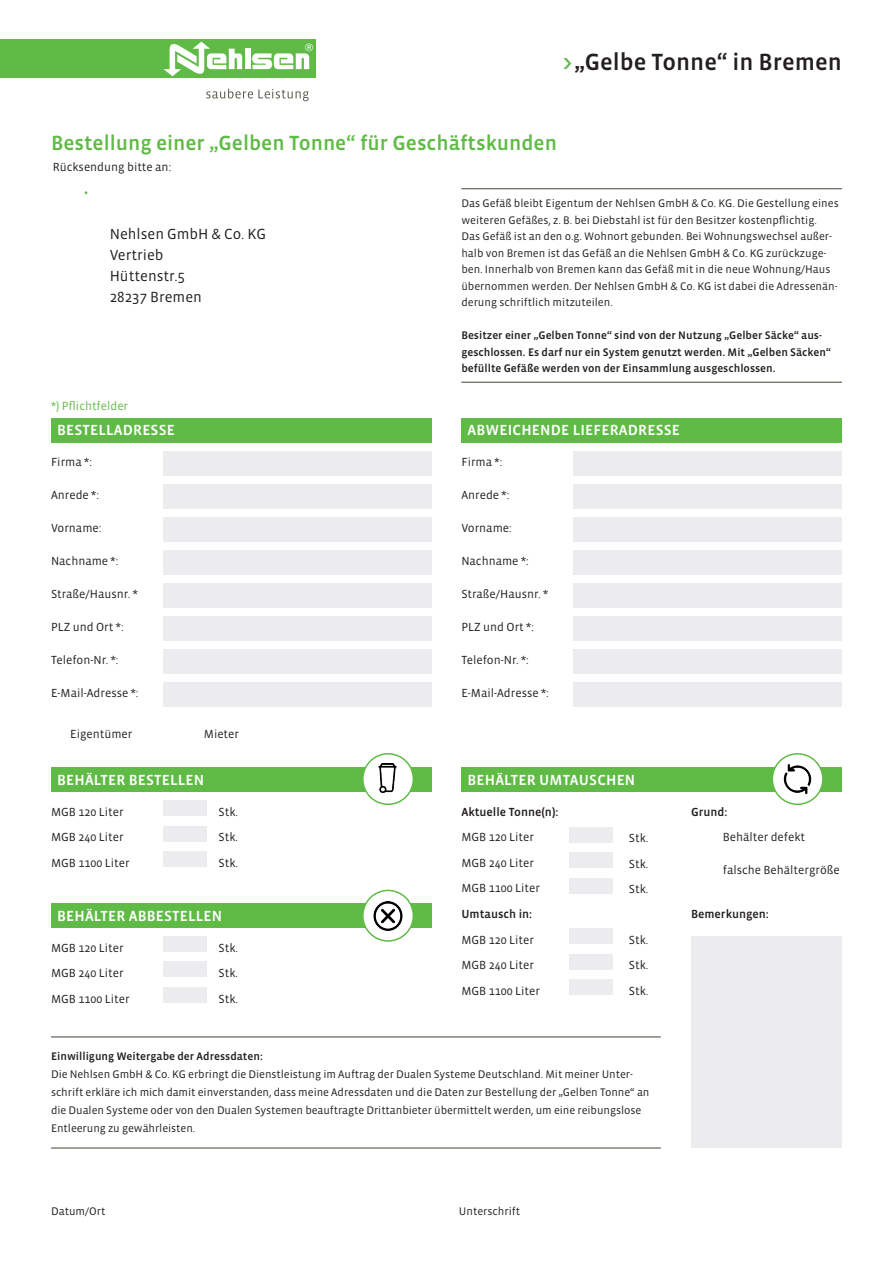
<style>
.page{position:relative;width:893px;height:1263px;background:#fff}
.page>*{position:absolute;margin:0;border:0;box-sizing:border-box;transform-origin:0 0}
.t1{font:24px "Vista Sans Med";color:#231f20}
.t2{font:21px "Vista Sans Med";color:#60bb46}
.t3{font:15px "Vista Sans Med";letter-spacing:.01em;color:#fff}
.t4{font:15px/21px "Vista Sans";color:#231f20}
.t5{font:12px/25.5px "Vista Sans";color:#231f20}
.t6{font:12px "Vista Sans Med";color:#231f20}
.t7{font:12px "Vista Sans";color:#60bb46}
.t8{font:11.25px/16.5px "Vista Sans";color:#231f20}
.t9{font:11.25px/16.5px "Vista Sans Med";color:#231f20}
.s1{color:#60bb46}
</style>
<div class="page">
<svg style="left:206px;top:89px;width:103px;height:12px"></svg>
<div style="left:0;top:40px;width:315px;height:38px;background:#60bb46"></div>
<svg style="left:252px;top:43px;width:61px;height:26px"></svg>
<svg style="left:164px;top:42px;width:78px;height:34px"></svg>
<div style="left:245px;top:49px;width:5px;height:20px;background:#fff"></div>
<div style="left:163px;top:451px;width:269px;height:25px;background:#ececee"></div>
<div style="left:163px;top:484px;width:269px;height:25px;background:#ececee"></div>
<div style="left:163px;top:517px;width:269px;height:25px;background:#ececee"></div>
<div style="left:163px;top:550px;width:269px;height:25px;background:#ececee"></div>
<div style="left:163px;top:583px;width:269px;height:25px;background:#ececee"></div>
<div style="left:163px;top:616px;width:269px;height:25px;background:#ececee"></div>
<div style="left:163px;top:649px;width:269px;height:25px;background:#ececee"></div>
<div style="left:163px;top:682px;width:269px;height:25px;background:#ececee"></div>
<div style="left:163px;top:800px;width:44px;height:16px;background:#ececee"></div>
<div style="left:163px;top:826px;width:44px;height:16px;background:#ececee"></div>
<div style="left:163px;top:851px;width:44px;height:16px;background:#ececee"></div>
<div style="left:569px;top:827px;width:44px;height:16px;background:#ececee"></div>
<div style="left:569px;top:852px;width:44px;height:16px;background:#ececee"></div>
<div style="left:569px;top:878px;width:44px;height:15px;background:#ececee"></div>
<div style="left:569px;top:928px;width:44px;height:16px;background:#ececee"></div>
<div style="left:569px;top:953px;width:44px;height:16px;background:#ececee"></div>
<div style="left:569px;top:979px;width:44px;height:16px;background:#ececee"></div>
<div style="left:163px;top:936px;width:44px;height:16px;background:#ececee"></div>
<div style="left:163px;top:961px;width:44px;height:16px;background:#ececee"></div>
<div style="left:163px;top:987px;width:44px;height:16px;background:#ececee"></div>
<div style="left:573px;top:451px;width:269px;height:25px;background:#ececee"></div>
<div style="left:573px;top:484px;width:269px;height:25px;background:#ececee"></div>
<div style="left:573px;top:517px;width:269px;height:25px;background:#ececee"></div>
<div style="left:573px;top:550px;width:269px;height:25px;background:#ececee"></div>
<div style="left:573px;top:583px;width:269px;height:25px;background:#ececee"></div>
<div style="left:573px;top:616px;width:269px;height:25px;background:#ececee"></div>
<div style="left:573px;top:649px;width:269px;height:25px;background:#ececee"></div>
<div style="left:573px;top:682px;width:269px;height:25px;background:#ececee"></div>
<div style="left:51px;top:418px;width:381px;height:24px;background:#60bb46"></div>
<div style="left:51px;top:767px;width:381px;height:25px;background:#60bb46"></div>
<div style="left:461px;top:767px;width:381px;height:25px;background:#60bb46"></div>
<div style="left:51px;top:903px;width:381px;height:25px;background:#60bb46"></div>
<div style="left:461px;top:418px;width:381px;height:24px;background:#60bb46"></div>
<hr style="left:461px;top:188px;width:381px;height:1px;background:#58574a">
<hr style="left:461px;top:382px;width:381px;height:1px;background:#58574a">
<div style="left:363px;top:754px;width:50px;height:50px;background:#fff;border-radius:50%"></div>
<div style="left:362px;top:753px;width:52px;height:52px;border:2px solid #60bb46;border-radius:50%"></div>
<div style="left:772px;top:754px;width:51px;height:50px;background:#fff;border-radius:50%"></div>
<div style="left:772px;top:753px;width:52px;height:52px;border:2px solid #60bb46;border-radius:50%"></div>
<div style="left:363px;top:890px;width:50px;height:51px;background:#fff;border-radius:50%"></div>
<div style="left:362px;top:890px;width:52px;height:52px;border:2px solid #60bb46;border-radius:50%"></div>
<img style="left:378px;top:764px;width:19px;height:29px">
<img style="left:373px;top:901px;width:30px;height:29px">
<img style="left:783px;top:765px;width:29px;height:29px">
<div style="left:691px;top:936px;width:151px;height:211px;background:#ececee"></div>
<hr style="left:51px;top:1036px;width:610px;height:1px;background:#58574a">
<hr style="left:51px;top:1147px;width:610px;height:1px;background:#58574a">
<h1 class="t1" style="left:563px;top:50px;width:281px"><span class="s1">&gt;</span> „Gelbe Tonne“ in Bremen</h1>
<h2 class="t2" style="left:51px;top:132px;width:507px">Bestellung einer „Gelben Tonne“ für Geschäftskunden</h2>
<p class="t5" style="left:53px;top:154px;width:120px">Rücksendung bitte an:</p>
<h3 class="t4" style="left:110px;top:224px;width:158px">Nehlsen GmbH &amp; Co. KG<br>Vertrieb<br>Hüttenstr.5<br>28237 Bremen</h3>
<p class="t7" style="left:51px;top:399px;width:79px">*) Pflichtfelder</p>
<h3 class="t3" style="left:57px;top:423px;width:119px">BESTELLADRESSE</h3>
<p class="t5" style="left:51px;top:450px;width:42px">Firma *:</p>
<p class="t5" style="left:51px;top:483px;width:49px">Anrede *:</p>
<p class="t5" style="left:51px;top:516px;width:52px">Vorname:</p>
<p class="t5" style="left:51px;top:549px;width:69px">Nachname *:</p>
<p class="t5" style="left:51px;top:582px;width:88px">Straße/Hausnr. *</p>
<p class="t5" style="left:51px;top:615px;width:74px">PLZ und Ort *:</p>
<p class="t5" style="left:51px;top:648px;width:69px">Telefon-Nr. *:</p>
<p class="t5" style="left:51px;top:681px;width:89px">E-Mail-Adresse *:</p>
<p class="t5" style="left:70px;top:721px;width:64px">Eigentümer</p>
<p class="t5" style="left:204px;top:721px;width:37px">Mieter</p>
<p class="t8" style="left:461px;top:195px;width:379px">Das Gefäß bleibt Eigentum der Nehlsen GmbH &amp; Co. KG. Die Gestellung eines weiteren Gefäßes, z. B. bei Diebstahl ist für den Besitzer kostenpflichtig.<br>Das Gefäß ist an den o.g. Wohnort gebunden. Bei Wohnungswechsel außer&shy;halb von Bremen ist das Gefäß an die Nehlsen GmbH &amp; Co. KG zurückzuge&shy;ben. Innerhalb von Bremen kann das Gefäß mit in die neue Wohnung/Haus übernommen werden. Der Nehlsen GmbH &amp; Co. KG ist dabei die Adressenän&shy;derung schriftlich mitzuteilen.</p>
<p class="t9" style="left:461px;top:327px;width:371px">Besitzer einer „Gelben Tonne“ sind von der Nutzung „Gelber Säcke“ aus&shy;geschlossen. Es darf nur ein System genutzt werden. Mit „Gelben Säcken“ befüllte Gefäße werden von der Einsammlung ausgeschlossen.</p>
<h3 class="t3" style="left:467px;top:423px;width:214px">ABWEICHENDE LIEFERADRESSE</h3>
<p class="t5" style="left:461px;top:450px;width:42px">Firma *:</p>
<p class="t5" style="left:461px;top:483px;width:49px">Anrede *:</p>
<p class="t5" style="left:461px;top:516px;width:52px">Vorname:</p>
<p class="t5" style="left:461px;top:549px;width:69px">Nachname *:</p>
<p class="t5" style="left:461px;top:582px;width:88px">Straße/Hausnr. *</p>
<p class="t5" style="left:461px;top:615px;width:74px">PLZ und Ort *:</p>
<p class="t5" style="left:461px;top:648px;width:69px">Telefon-Nr. *:</p>
<p class="t5" style="left:461px;top:681px;width:89px">E-Mail-Adresse *:</p>
<h3 class="t3" style="left:57px;top:772px;width:149px">BEHÄLTER BESTELLEN</h3>
<h3 class="t3" style="left:467px;top:772px;width:169px">BEHÄLTER UMTAUSCHEN</h3>
<p class="t5" style="left:219px;top:799px;width:21px;text-align:justify">Stk.<br>Stk.<br>Stk.</p>
<p class="t5" style="left:51px;top:799px;width:80px">MGB 120 Liter<br>MGB 240 Liter<br>MGB 1100 Liter</p>
<p class="t6" style="left:461px;top:805px;width:99px">Aktuelle Tonne(n):</p>
<p class="t5" style="left:461px;top:824px;width:80px">MGB 120 Liter<br>MGB 240 Liter<br>MGB 1100 Liter</p>
<h3 class="t3" style="left:57px;top:908px;width:167px">BEHÄLTER ABBESTELLEN</h3>
<p class="t5" style="left:51px;top:935px;width:80px">MGB 120 Liter<br>MGB 240 Liter<br>MGB 1100 Liter</p>
<p class="t5" style="left:219px;top:935px;width:21px;text-align:justify">Stk.<br>Stk.<br>Stk.</p>
<p class="t6" style="left:461px;top:908px;width:72px">Umtausch in:</p>
<p class="t5" style="left:461px;top:927px;width:80px">MGB 120 Liter<br>MGB 240 Liter<br>MGB 1100 Liter</p>
<p class="t5" style="left:629px;top:826px;width:21px;text-align:justify">Stk.<br>Stk.<br>Stk.</p>
<p class="t5" style="left:629px;top:927px;width:21px;text-align:justify">Stk.<br>Stk.<br>Stk.</p>
<p class="t9" style="left:51px;top:1048px;width:213px">Einwilligung Weitergabe der Adressdaten:</p>
<p class="t8" style="left:51px;top:1066px;width:600px;line-height:18px">Die Nehlsen GmbH &amp; Co. KG erbringt die Dienstleistung im Auftrag der Dualen Systeme Deutschland. Mit meiner Unter&shy;schrift erkläre ich mich damit einverstanden, dass meine Adressdaten und die Daten zur Bestellung der „Gelben Tonne“ an die Dualen Systeme oder von den Dualen Systemen beauftragte Drittanbieter übermittelt werden, um eine reibungslose Entleerung zu gewährleisten.</p>
<p class="t8" style="left:51px;top:1203px;width:56px">Datum/Ort</p>
<p class="t8" style="left:459px;top:1203px;width:63px">Unterschrift</p>
<p class="t6" style="left:691px;top:805px;width:38px">Grund:</p>
<p class="t5" style="left:723px;top:824px;width:84px">Behälter defekt</p>
<p class="t5" style="left:723px;top:857px;width:118px">falsche Behältergröße</p>
<p class="t6" style="left:691px;top:908px;width:79px">Bemerkungen:</p>
</div>
